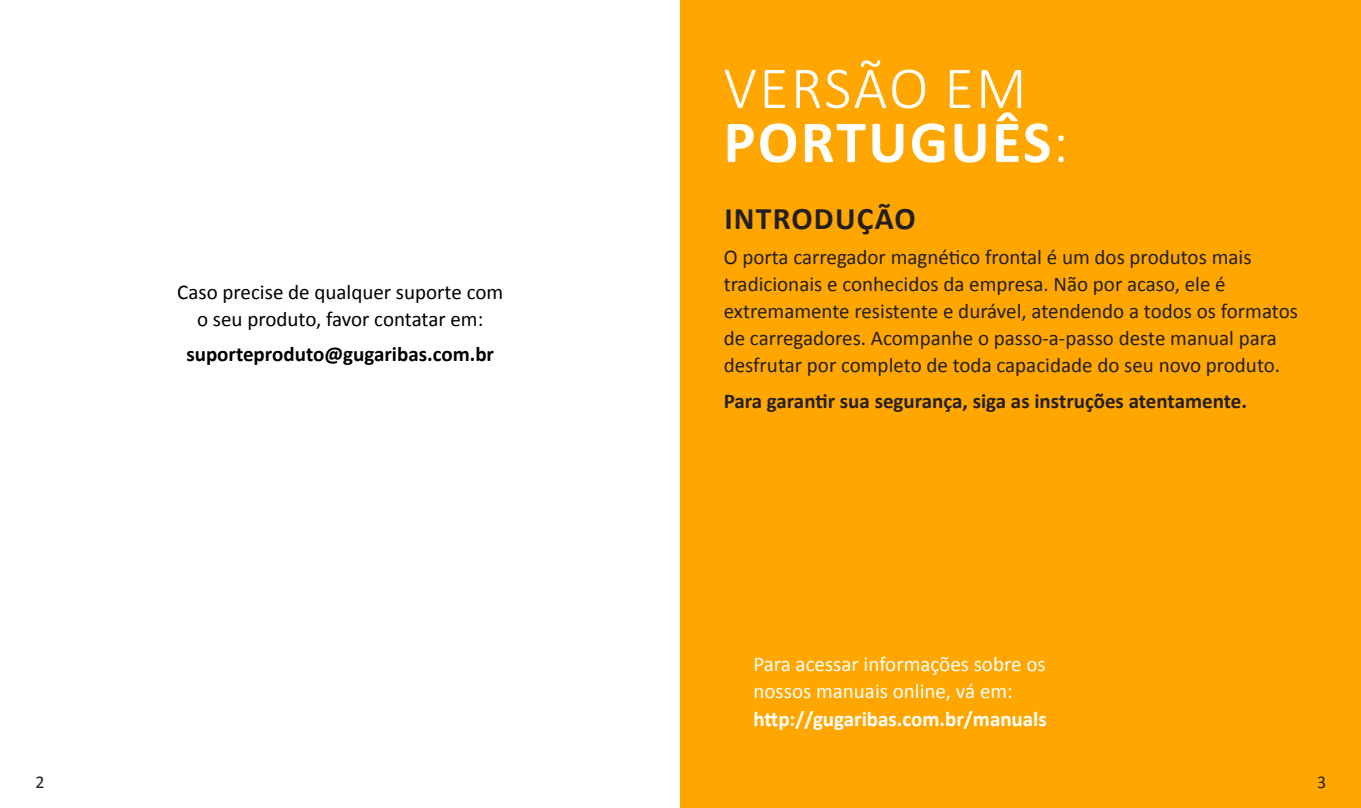
<style>
.page{position:relative;width:1361px;height:808px;background:#fff}
.page>*{position:absolute;margin:0;border:0;box-sizing:border-box;transform-origin:0 0}
.Parabéns-_fim_PT{font:300 60px/54px "Calibri";letter-spacing:.035em;color:#fff}
.Introdução_PT{font:700 31.5px "Calibri";letter-spacing:.04em;color:#231f20}
.massa_PT{font:21px/27px "Calibri";color:#231f20}
.massa_PT-2{font:21px/27px "Calibri";color:#fff}
.massa{font:21px/27px "Calibri";color:#000;text-align:center}
.massa_PT-3{font:700 21px "Calibri";color:#231f20}
.massa-2{font:700 21px "Calibri";color:#000}
.t1{font:18px "Calibri";color:#231f20}
.s1{font-weight:700}
</style>
<div class="page">
<div style="left:680px;top:0;width:681px;height:808px;background:#ffa700"></div>
<p class="massa" style="left:177px;top:278px;width:327px">Caso precise de qualquer suporte com o seu produto, favor contatar em:</p>
<p class="massa-2" style="left:186px;top:341px;width:309px">suporteproduto@gugaribas.com.br</p>
<p class="Parabéns-_fim_PT" style="left:723px;top:60px;width:346px">VERSÃO EM<br><span class="s1">PORTUGUÊS</span>:</p>
<p class="Introdução_PT" style="left:724px;top:198px;width:193px">INTRODUÇÃO</p>
<p class="massa_PT" style="left:724px;top:244px;width:576px">O porta carregador magnético frontal é um dos produtos mais tradicionais e conhecidos da empresa. Não por acaso, ele é extremamente resistente e durável, atendendo a todos os formatos de carregadores. Acompanhe o passo-a-passo deste manual para desfrutar por completo de toda capacidade do seu novo produto.</p>
<p class="massa_PT-3" style="left:724px;top:387px;width:525px">Para garantir sua segurança, siga as instruções atentamente.</p>
<p class="massa_PT-2" style="left:753px;top:651px;width:295px">Para acessar informações sobre os nossos manuais online, vá em: <span class="s1">http://gugaribas.com.br/manuals</span></p>
<p class="t1" style="left:36px;top:770px;width:11px">2</p>
<p class="t1" style="left:1317px;top:770px;width:11px">3</p>
</div>
